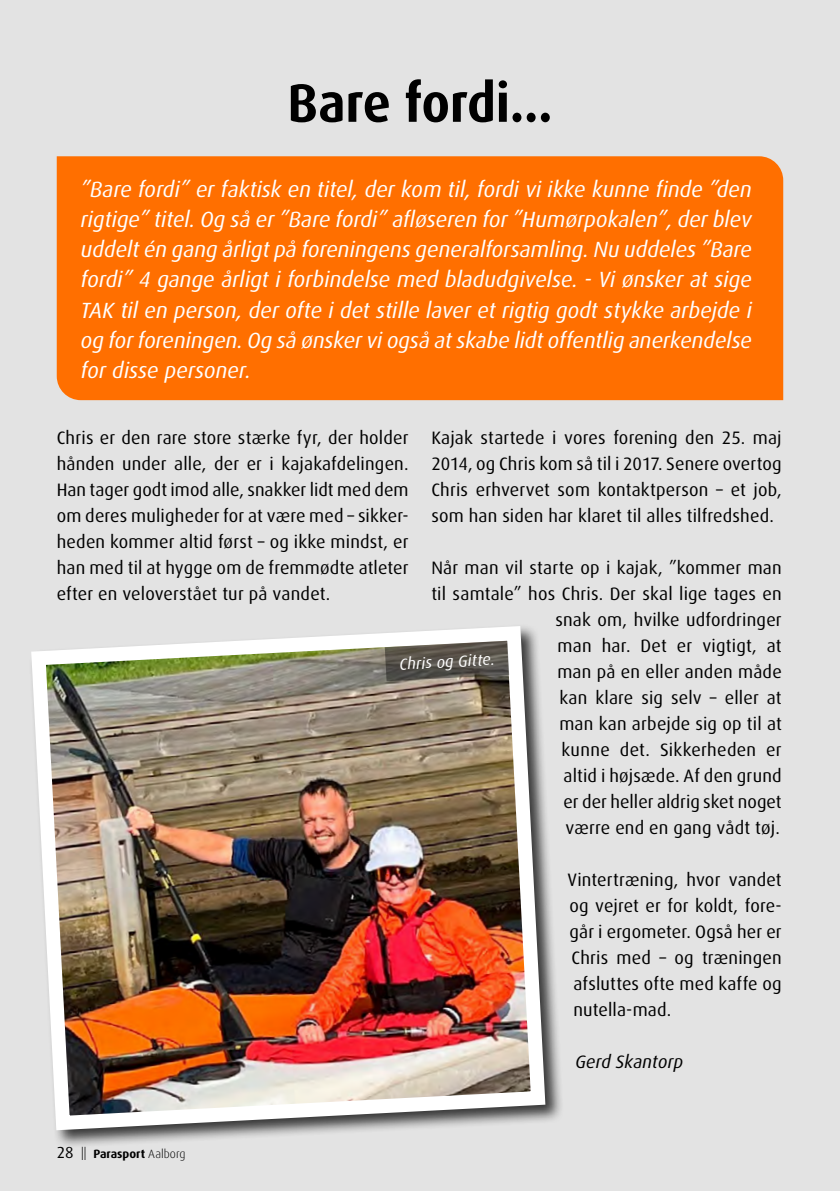
<style>
.page{position:relative;width:840px;height:1191px;background:#fff}
.page>*{position:absolute;margin:0;border:0;box-sizing:border-box;transform-origin:0 0}
.t1{font:700 54px "Dax OT";color:#000;scale:.93 1}
.t2{font:italic 22px/30px "Dax OT";letter-spacing:-.005em;color:#fff;text-align:justify}
.t3{font:18px/26px "Dax OT";letter-spacing:.01em;color:#000;text-align:justify}
.t4{font:italic 18px "Dax OT";letter-spacing:.005em;color:#000}
.t5{font:italic 16px "Dax OT";color:#fff}
.t6{font:700 12px "Dax OT";color:#000}
.s1{font-weight:400;font-size:16px}
.s2{font-weight:300;font-size:16.8px}
.s3{font-weight:300}
</style>
<div class="page">
<div style="left:0;top:0;width:839px;height:1191px;background:#e3e3e3"></div>
<div style="left:57px;top:156px;width:725px;height:244px;background:#ff6f00"></div>
<div style="left:29px;top:623px;width:534px;height:525px;background:#000;opacity:.75"></div>
<img style="left:29px;top:623px;width:523px;height:514px">
<svg style="left:384px;top:641px;width:125px;height:40px;background:#67635b"></svg>
<h1 class="t1" style="left:287px;top:68px;width:286px">Bare fordi…</h1>
<p class="t2" style="left:81px;top:175px;width:672px">”Bare fordi” er faktisk en titel, der kom til, fordi vi ikke kunne finde ”den rigtige” titel. Og så er ”Bare fordi” afløseren for ”Humørpokalen”, der blev uddelt én gang årligt på foreningens generalforsamling. Nu uddeles ”Bare fordi” 4 gange årligt i forbindelse med bladudgivelse. - Vi ønsker at sige TAK til en person, der ofte i det stille laver et rigtig godt stykke arbejde i og for foreningen. Og så ønsker vi også at skabe lidt offentlig anerkendelse for disse personer.</p>
<p class="t3" style="left:57px;top:425px;width:353px">Chris er den rare store stærke fyr, der holder hånden under alle, der er i kajakafdelingen.<br>Han tager godt imod alle, snakker lidt med dem om deres muligheder for at være med – sikker&shy;heden kommer altid først – og ikke mindst, er han med til at hygge om de fremmødte atleter efter en veloverstået tur på vandet.</p>
<p class="t3" style="left:431px;top:425px;width:352px">Kajak startede i vores forening den 25. maj 2014, og Chris kom så til i 2017. Senere overtog Chris erhvervet som kontaktperson – et job, som han siden har klaret til alles tilfredshed.</p>
<p class="t3" style="left:431px;top:555px;width:352px;text-align:right">Når man vil starte op i kajak, ”kommer man til samtale” hos Chris. Der skal lige tages en snak om, hvilke udfordringer<br>man har. Det er vigtigt, at<br>man på en eller anden måde<br>kan klare sig selv – eller at<br>man kan arbejde sig op til at<br>kunne det. Sikkerheden er<br>altid i højsæde. Af den grund<br>er der heller aldrig sket noget<br>værre end en gang vådt tøj.</p>
<p class="t3" style="left:567px;top:867px;width:216px">Vintertræning, hvor vandet og vejret er for koldt, fore&shy;går i ergometer. Også her er Chris med – og træningen afsluttes ofte med kaffe og nutella-mad.</p>
<p class="t4" style="left:575px;top:1050px;width:109px">Gerd Skantorp</p>
<p class="t5" style="left:399px;top:654px;width:97px;rotate:-3deg">Chris og Gitte.</p>
<p class="t6" style="left:57px;top:1146px;width:130px"><span class="s1">28</span> <span class="s2">ll</span> Parasport <span class="s3">Aalborg</span></p>
</div>
